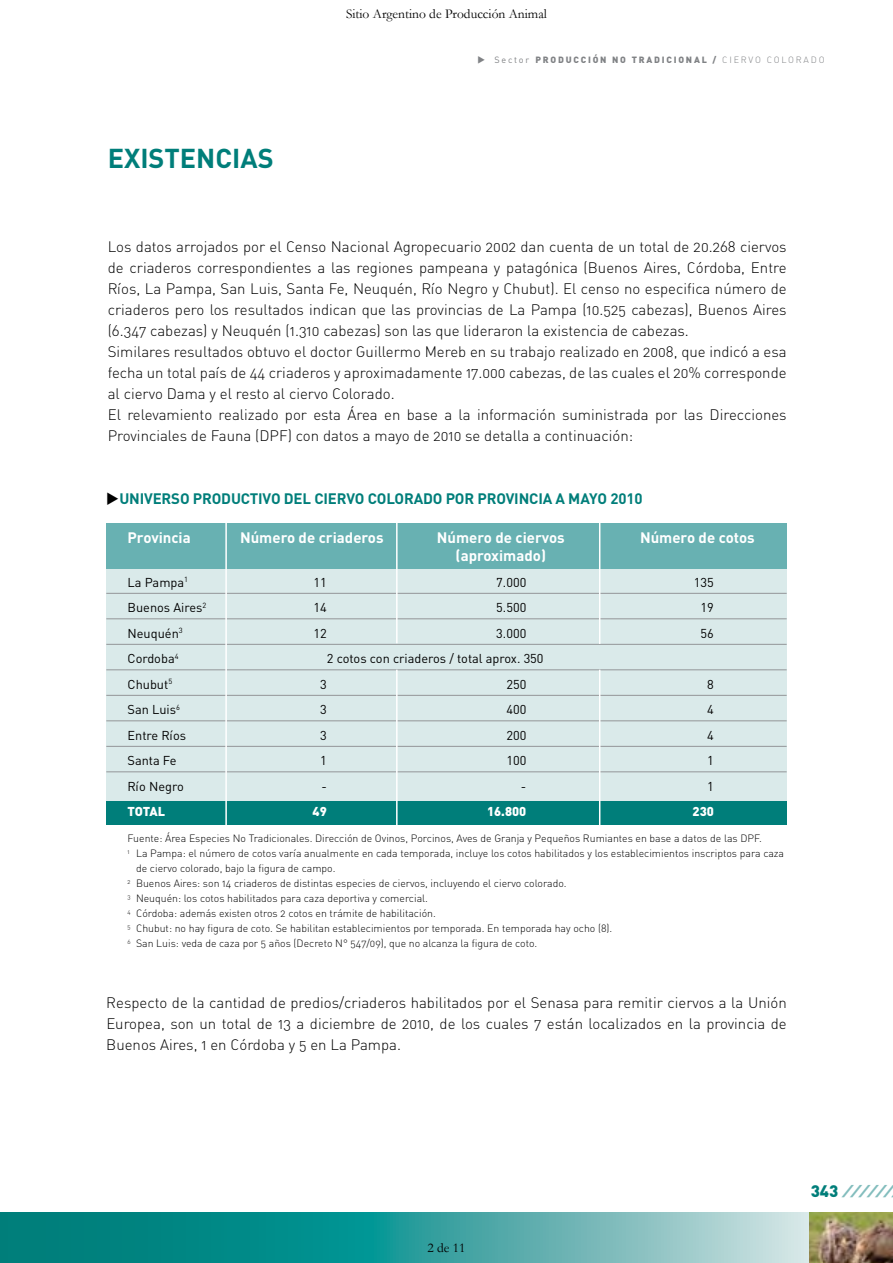
<style>
.page{position:relative;width:893px;height:1263px;background:#fff}
.page>*{position:absolute;margin:0;border:0;box-sizing:border-box;transform-origin:0 0}
.t1{font:700 27px "DIN";color:#007e7a}
.t2{font:italic 900 16.5px "Helvetica Neue";color:#83bdbd}
.t3{font:15px/21px "DIN Light Alternate";color:#000}
.t4{font:700 15px "DIN";color:#fff}
.t5{font:700 15px "DIN";letter-spacing:-.01em;color:#007e7a}
.t6{font:13.5px "Garamond";color:#000}
.t7{font:12.75px "DIN";color:#000}
.t8{font:900 12.75px "DIN";color:#fff}
.t9{font:10.5px "DIN Light Alternate";color:#000}
.t10{font:900 9px "DIN";letter-spacing:.2em;color:#808285}
.t11{font:9px "DIN Light Alternate";color:#808285}
.s1{font-weight:400}
.s2{font-family:"DIN Light Alternate";font-weight:400}
.s3{font-family:"DIN";font-style:normal;color:#007e7a}
</style>
<div class="page">
<svg style="left:1px;top:1213px;width:809px;height:50px;background:#40a3a1"></svg>
<img style="left:810px;top:1213px;width:83px;height:50px">
<div style="left:106px;top:565px;width:681px;height:248px;background:#daeaea"></div>
<div style="left:106px;top:523px;width:681px;height:46px;background:#68b1b2"></div>
<div style="left:106px;top:801px;width:681px;height:23px;background:#007e7a"></div>
<hr style="left:106px;top:593px;width:681px;height:1px;background:#939598">
<hr style="left:106px;top:618px;width:681px;height:1px;background:#939598">
<hr style="left:106px;top:644px;width:681px;height:1px;background:#939598">
<hr style="left:106px;top:669px;width:681px;height:1px;background:#939598">
<hr style="left:106px;top:695px;width:681px;height:1px;background:#939598">
<hr style="left:106px;top:720px;width:681px;height:1px;background:#939598">
<hr style="left:106px;top:746px;width:681px;height:1px;background:#939598">
<hr style="left:106px;top:771px;width:681px;height:1px;background:#939598">
<hr style="left:599px;top:516px;width:1px;height:128px;background:#fff">
<hr style="left:599px;top:670px;width:1px;height:162px;background:#fff">
<hr style="left:225px;top:518px;width:2px;height:311px;background:#fff">
<hr style="left:396px;top:518px;width:2px;height:125px;background:#fff">
<hr style="left:396px;top:670px;width:2px;height:163px;background:#fff">
<p class="t6" style="left:346px;top:4px;width:202px">Sitio Argentino de Producción Animal</p>
<h1 class="t1" style="left:108px;top:141px;width:167px">Existencias</h1>
<p class="t10" style="left:477px;top:54px;width:304px">◆ <span class="s1">Sector</span> PRODUCC IÓN NO T RADIC IONAL / <span class="s2">ciervo colo</span></p>
<p class="t11" style="left:796px;top:54px;width:16px">rado</p>
<p class="t3" style="left:108px;top:236px;width:680px">Los datos arrojados por el Censo Nacional Agropecuario 2002 dan cuenta de un total de 20.268 ciervos de criaderos correspondientes a las regiones pampeana y patagónica (Buenos Aires, Córdoba, Entre Ríos, La Pampa, San Luis, Santa Fe, Neuquén, Río Negro y Chubut). El censo no especifica número de criaderos pero los resultados indican que las provincias de La Pampa (10.525 cabezas), Buenos Aires (6.347 cabezas) y N euquén (1.310 cabezas) son las que lideraron la existencia de cabezas.<br>Similares resultados obtuvo el doctor Guillermo Mereb en su trabajo realizado en 2008, que indicó a esa fecha un total país de 44 criaderos y aproximadamente 17.000 cabezas, de las cuales el 20% corresponde al ciervo Dama y el resto al ciervo Colorado.<br>El relevamiento realizado por esta Área en base a la información suministrada por las Direcciones Provinciales de Fauna (DPF) con datos a mayo de 2010 se detalla a continuación:</p>
<p class="t5" style="left:119px;top:489px;width:525px">Universo Productivo del Cie rvo Colorado por Provi ncia a Mayo 2010</p>
<p class="t4" style="left:128px;top:528px;width:94px">Provincia N</p>
<p class="t4" style="left:251px;top:528px;width:166px">úmero de criaderos N</p>
<p class="t4" style="left:447px;top:528px;width:166px">úmero de ciervos N</p>
<p class="t4" style="left:651px;top:528px;width:106px">úmero de cotos</p>
<p class="t4" style="left:456px;top:546px;width:92px">(aproximado)</p>
<p class="t7" style="left:128px;top:574px;width:62px">La Pampa<sup>1</sup></p>
<p class="t7" style="left:313px;top:574px;width:15px">11</p>
<p class="t7" style="left:496px;top:574px;width:32px">7.000</p>
<p class="t7" style="left:694px;top:574px;width:21px">135</p>
<p class="t7" style="left:128px;top:599px;width:80px">Buenos Aires<sup>2</sup></p>
<p class="t7" style="left:313px;top:599px;width:15px">14</p>
<p class="t7" style="left:496px;top:599px;width:32px">5.500</p>
<p class="t7" style="left:700px;top:599px;width:15px">19</p>
<p class="t7" style="left:128px;top:625px;width:57px">Neuquén<sup>3</sup></p>
<p class="t7" style="left:313px;top:625px;width:15px">12</p>
<p class="t7" style="left:496px;top:625px;width:32px">3.000</p>
<p class="t7" style="left:700px;top:625px;width:15px">56</p>
<p class="t7" style="left:128px;top:650px;width:53px">Cordoba<sup>4</sup></p>
<p class="t7" style="left:327px;top:650px;width:218px">2 cotos con criaderos / total aprox. 350</p>
<p class="t7" style="left:128px;top:676px;width:46px">Chubut<sup>5</sup></p>
<p class="t7" style="left:320px;top:676px;width:8px">3</p>
<p class="t7" style="left:506px;top:676px;width:21px">250</p>
<p class="t7" style="left:707px;top:676px;width:8px">8</p>
<p class="t7" style="left:128px;top:701px;width:54px">San Luis<sup>6</sup></p>
<p class="t7" style="left:320px;top:701px;width:8px">3</p>
<p class="t7" style="left:506px;top:701px;width:21px">400</p>
<p class="t7" style="left:707px;top:701px;width:8px">4</p>
<p class="t7" style="left:128px;top:727px;width:60px">Entre Ríos</p>
<p class="t7" style="left:320px;top:727px;width:8px">3</p>
<p class="t7" style="left:506px;top:727px;width:21px">200</p>
<p class="t7" style="left:707px;top:727px;width:8px">4</p>
<p class="t7" style="left:128px;top:752px;width:51px">Santa Fe</p>
<p class="t7" style="left:320px;top:752px;width:8px">1</p>
<p class="t7" style="left:506px;top:752px;width:21px">100</p>
<p class="t7" style="left:707px;top:752px;width:8px">1</p>
<p class="t7" style="left:128px;top:778px;width:58px">Río N egro</p>
<p class="t7" style="left:321px;top:778px;width:7px">-</p>
<p class="t7" style="left:521px;top:778px;width:7px">-</p>
<p class="t7" style="left:707px;top:778px;width:8px">1</p>
<p class="t8" style="left:128px;top:803px;width:39px">TOTAL</p>
<p class="t8" style="left:313px;top:803px;width:16px">49</p>
<p class="t8" style="left:487px;top:803px;width:41px">16.800</p>
<p class="t8" style="left:693px;top:803px;width:23px">230</p>
<p class="t9" style="left:128px;top:832px;width:636px">Fuente: Área Especies No Tradicionales. Dirección de Ovinos, Porcinos, Aves de Granja y Pequeños Rumiantes en base a datos de las DPF.</p>
<p class="t9" style="left:128px;top:847px;width:658px"><sup>1</sup> La Pampa: el número de cotos varía anualmente en cada temporada, incluye los cotos habilitados y los establecimientos inscriptos para caza</p>
<p class="t9" style="left:136px;top:862px;width:201px">de ciervo colorado, bajo la figura de campo.</p>
<p class="t9" style="left:128px;top:877px;width:441px"><sup>2</sup> Buenos Aires: son 14 criaderos de distintas especies de ciervos, incluyendo el ciervo colorado.</p>
<p class="t9" style="left:128px;top:892px;width:302px"><sup>3</sup> Neuquén: los cotos habilitados para caza deportiva y comercial.</p>
<p class="t9" style="left:128px;top:907px;width:310px"><sup>4</sup> Córdoba: además existen otros 2 cotos en trámite de habilitación.</p>
<p class="t9" style="left:128px;top:922px;width:486px"><sup>5</sup> Chubut: no hay figura de coto. Se habilitan establecimientos por temporada. En temporada hay ocho (8).</p>
<p class="t9" style="left:128px;top:937px;width:411px"><sup>6</sup> San Luis: veda de caza por 5 años (Decreto N° 547/09), que no alcanza la figura de coto.</p>
<p class="t3" style="left:106px;top:992px;width:682px;text-align:justify">Respecto de la cantidad de predios/criaderos habilitados por el Senasa para remitir ciervos a la U nión Europea, son un total de 13 a diciembre de 2010, de los cuales 7 están localizados en la provincia de Buenos Aires, 1 en Córdoba y 5 en La Pampa.</p>
<p class="t6" style="left:427px;top:1238px;width:40px">2 de 11</p>
<p class="t2" style="left:811px;top:1181px;width:89px"><span class="s3">3 4 3</span> //////</p>
</div>
